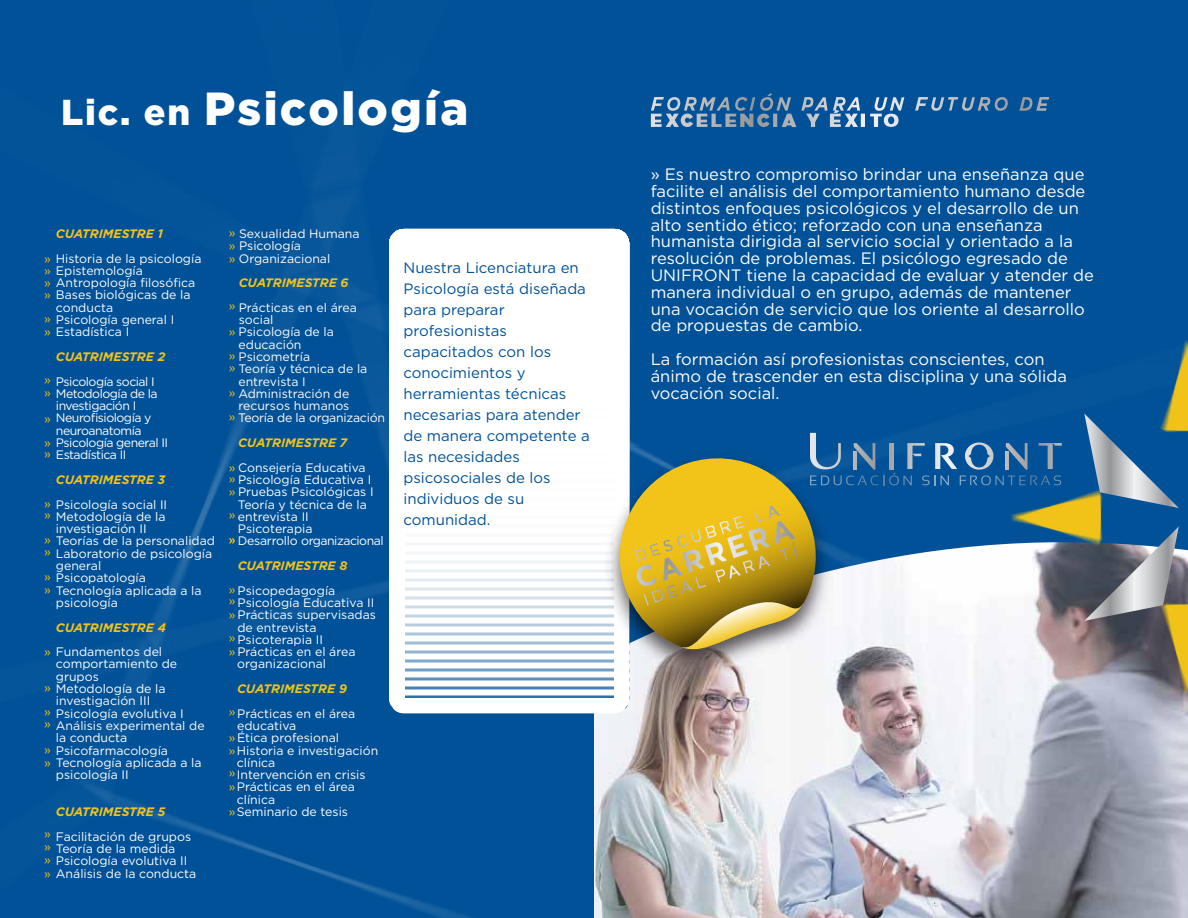
<style>
.page{position:relative;width:1188px;height:918px;background:#fff}
.page>*{position:absolute;margin:0;border:0;box-sizing:border-box;transform-origin:0 0}
.t1{font:900 46.35px "Gotham";letter-spacing:.05em;color:#fff}
.t2{font:16.5px/16.8px "Gotham";color:#fff}
.t3{font:15px/21px "Gotham";color:#005198}
.t4{font:12.3px/24.6px "Gotham";color:#fff}
.t5{font:12.3px "Gotham";letter-spacing:-.04em;color:#fff}
.t6{font:italic 700 12.3px "Gotham";color:#f2c318}
.t7{font:12.3px "Gotham";letter-spacing:-.02em;color:#fff}
.t8{font:12.3px/24.8px "Gotham";color:#f2c318}
.s1{font-size:36px}
.s2{font-weight:700;font-style:italic;color:#f2c318}
.s3{color:#f2c318}
</style>
<div class="page">
<img style="left:0;top:0;width:1188px;height:918px">
<svg style="left:1084px;top:414px;width:95px;height:94px"></svg>
<svg style="left:1084px;top:526px;width:95px;height:95px"></svg>
<img style="left:1109px;top:551px;width:79px;height:196px">
<img style="left:1109px;top:296px;width:79px;height:188px">
<img style="left:1062px;top:439px;width:93px;height:157px">
<svg style="left:389px;top:229px;width:240px;height:484px"></svg>
<svg style="left:405px;top:635px;width:208px;height:63px"></svg>
<svg style="left:405px;top:607px;width:178px;height:28px"></svg>
<svg style="left:405px;top:573px;width:178px;height:34px"></svg>
<div style="left:405px;top:243px;width:208px;height:330px;background:#fff"></div>
<svg style="left:667px;top:93px;width:382px;height:20px;background:#2d6ba1"></svg>
<img style="left:583px;top:543px;width:272px;height:144px">
<svg style="left:608px;top:446px;width:12px;height:209px"></svg>
<svg style="left:620px;top:433px;width:442px;height:222px"></svg>
<h1 class="t1" style="left:61px;top:77px;width:408px"><span class="s1">Lic. en</span> Psicología</h1>
<p class="t4" style="left:44px;top:221px;width:159px;text-indent:12px"><span class="s2">CUATRIMESTRE 1<br></span><span class="s3">»</span> Historia de la psicología</p>
<p class="t4" style="left:44px;top:258px;width:100px"><span class="s3">»</span> Epistemología</p>
<p class="t4" style="left:44px;top:270px;width:152px"><span class="s3">»</span> Antropología filosófica</p>
<p class="t4" style="left:44px;top:283px;width:148px"><span class="s3">»</span> Bases biológicas de la</p>
<p class="t4" style="left:56px;top:295px;width:59px">conducta</p>
<p class="t4" style="left:44px;top:307px;width:131px"><span class="s3">»</span> Psicología general I</p>
<p class="t4" style="left:44px;top:319px;width:86px"><span class="s3">»</span> Estadística I</p>
<p class="t6" style="left:56px;top:348px;width:111px">CUATRIMESTRE 2</p>
<p class="t5" style="left:56px;top:373px;width:100px">Psicología social I</p>
<p class="t5" style="left:56px;top:386px;width:103px">Metodología de la</p>
<p class="t5" style="left:56px;top:398px;width:82px">investigación I</p>
<p class="t5" style="left:44px;top:410px;width:109px"><span class="s3">»</span> Neurofisiología y</p>
<p class="t5" style="left:56px;top:422px;width:87px">neuroanatomía</p>
<p class="t5" style="left:44px;top:435px;width:125px"><span class="s3">»</span> Psicología general II</p>
<p class="t5" style="left:44px;top:447px;width:84px"><span class="s3">»</span> Estadística II</p>
<p class="t4" style="left:44px;top:467px;width:124px;text-align:right"><span class="s2">CUATRIMESTRE 3<br></span><span class="s3">»</span> Psicología social II</p>
<p class="t4" style="left:56px;top:504px;width:111px">Metodología de la</p>
<p class="t4" style="left:56px;top:516px;width:92px">investigación II</p>
<p class="t4" style="left:56px;top:529px;width:161px">Teorías de la personalidad</p>
<p class="t4" style="left:56px;top:541px;width:158px">Laboratorio de psicología</p>
<p class="t4" style="left:56px;top:553px;width:47px">general</p>
<p class="t4" style="left:44px;top:565px;width:103px"><span class="s3">»</span> Psicopatología</p>
<p class="t4" style="left:44px;top:578px;width:159px"><span class="s3">»</span> Tecnología aplicada a la</p>
<p class="t4" style="left:56px;top:590px;width:64px">psicología</p>
<p class="t4" style="left:44px;top:615px;width:123px;text-align:right"><span class="s2">CUATRIMESTRE 4<br></span><span class="s3">»</span> Fundamentos del</p>
<p class="t4" style="left:56px;top:652px;width:123px">comportamiento de</p>
<p class="t4" style="left:56px;top:664px;width:44px">grupos</p>
<p class="t4" style="left:44px;top:676px;width:123px"><span class="s3">»</span> Metodología de la</p>
<p class="t4" style="left:56px;top:688px;width:96px">investigación III</p>
<p class="t4" style="left:56px;top:701px;width:129px">Psicología evolutiva I</p>
<p class="t4" style="left:56px;top:713px;width:150px">Análisis experimental de</p>
<p class="t4" style="left:56px;top:725px;width:73px">la conducta</p>
<p class="t4" style="left:44px;top:738px;width:125px"><span class="s3">»</span> Psicofarmacología</p>
<p class="t4" style="left:44px;top:750px;width:159px"><span class="s3">»</span> Tecnología aplicada a la</p>
<p class="t4" style="left:56px;top:762px;width:74px">psicología II</p>
<p class="t6" style="left:56px;top:804px;width:111px">CUATRIMESTRE 5</p>
<p class="t4" style="left:56px;top:824px;width:137px">Facilitación de grupos</p>
<p class="t4" style="left:56px;top:836px;width:121px">Teoría de la medida</p>
<p class="t4" style="left:44px;top:848px;width:145px"><span class="s3">»</span> Psicología evolutiva II</p>
<p class="t4" style="left:44px;top:861px;width:154px"><span class="s3">»</span> Análisis de la conducta</p>
<p class="t8" style="left:44px;top:372px;width:8px;line-height:13px">» »</p>
<p class="t8" style="left:44px;top:503px;width:8px">» »</p>
<p class="t8" style="left:44px;top:539px;width:8px">»</p>
<p class="t8" style="left:44px;top:706px;width:8px;line-height:12px">» »</p>
<p class="t8" style="left:44px;top:828px;width:8px;line-height:12.5px">» »</p>
<p class="t4" style="left:229px;top:227px;width:132px;line-height:12.3px"><span class="s3">»</span> Sexualidad Humana <span class="s3">»</span> Psicología<br><span class="s3">»</span> Organizacional</p>
<p class="t6" style="left:239px;top:275px;width:111px">CUATRIMESTRE 6</p>
<p class="t4" style="left:239px;top:295px;width:120px">Prácticas en el área</p>
<p class="t4" style="left:239px;top:307px;width:36px">social</p>
<p class="t4" style="left:229px;top:319px;width:107px"><span class="s3">»</span> Psicología de la</p>
<p class="t4" style="left:239px;top:332px;width:64px">educación</p>
<p class="t4" style="left:229px;top:344px;width:83px"><span class="s3">»</span> Psicometría</p>
<p class="t4" style="left:239px;top:356px;width:130px">Teoría y técnica de la</p>
<p class="t4" style="left:238px;top:369px;width:69px">entrevista I</p>
<p class="t4" style="left:238px;top:381px;width:113px">Administración de</p>
<p class="t4" style="left:238px;top:393px;width:113px">recursos humanos</p>
<p class="t7" style="left:238px;top:410px;width:148px">Teoría de la organización</p>
<p class="t4" style="left:229px;top:430px;width:138px;text-indent:9px"><span class="s2">CUATRIMESTRE 7<br></span><span class="s3">»</span> Consejería Educativa</p>
<p class="t4" style="left:229px;top:467px;width:144px"><span class="s3">»</span> Psicología Educativa I</p>
<p class="t4" style="left:229px;top:479px;width:146px"><span class="s3">»</span> Pruebas Psicológicas I</p>
<p class="t4" style="left:238px;top:492px;width:130px">Teoría y técnica de la</p>
<p class="t4" style="left:238px;top:504px;width:72px">entrevista II</p>
<p class="t4" style="left:238px;top:516px;width:76px">Psicoterapia</p>
<p class="t5" style="left:238px;top:533px;width:147px">Desarrollo organizacional</p>
<p class="t4" style="left:229px;top:553px;width:120px;text-indent:9px"><span class="s2">CUATRIMESTRE 8 </span><span class="s3">»</span> Psicopedagogía</p>
<p class="t4" style="left:238px;top:590px;width:138px">Psicología Educativa II</p>
<p class="t4" style="left:229px;top:602px;width:149px"><span class="s3">»</span> Prácticas supervisadas</p>
<p class="t4" style="left:237px;top:615px;width:81px">de entrevista</p>
<p class="t4" style="left:237px;top:627px;width:87px">Psicoterapia II</p>
<p class="t4" style="left:229px;top:639px;width:128px"><span class="s3">»</span>Prácticas en el área</p>
<p class="t4" style="left:237px;top:652px;width:90px">organizacional</p>
<p class="t6" style="left:237px;top:681px;width:111px">CUATRIMESTRE 9</p>
<p class="t4" style="left:237px;top:701px;width:120px">Prácticas en el área</p>
<p class="t4" style="left:237px;top:713px;width:61px">educativa</p>
<p class="t4" style="left:229px;top:725px;width:112px"><span class="s3">»</span>Ética profesional</p>
<p class="t4" style="left:229px;top:738px;width:151px"><span class="s3">»</span>Historia e investigación</p>
<p class="t4" style="left:237px;top:750px;width:40px">clínica</p>
<p class="t4" style="left:237px;top:762px;width:130px">Intervención en crisis</p>
<p class="t4" style="left:229px;top:775px;width:128px"><span class="s3">»</span>Prácticas en el área</p>
<p class="t4" style="left:237px;top:787px;width:40px">clínica</p>
<p class="t4" style="left:229px;top:799px;width:121px"><span class="s3">»</span>Seminario de tesis</p>
<p class="t8" style="left:229px;top:293px;width:8px">»</p>
<p class="t8" style="left:229px;top:355px;width:8px;text-align:justify">» » »</p>
<p class="t8" style="left:229px;top:502px;width:8px">»</p>
<p class="t8" style="left:229px;top:527px;width:8px">»</p>
<p class="t8" style="left:229px;top:588px;width:8px">»</p>
<p class="t8" style="left:229px;top:625px;width:8px">»</p>
<p class="t8" style="left:229px;top:699px;width:8px">»</p>
<p class="t8" style="left:229px;top:760px;width:8px">»</p>
<p class="t3" style="left:404px;top:257px;width:188px">Nuestra Licenciatura en<br>Psicología está diseñada para preparar profesionistas capacitados con los conocimientos y herramientas técnicas necesarias para atender de manera competente a las necesidades psicosociales de los individuos de su comunidad.</p>
<p class="t2" style="left:651px;top:166px;width:445px">» Es nuestro compromiso brindar una enseñanza que facilite el análisis del comportamiento humano desde distintos enfoques psicológicos y el desarrollo de un alto sentido ético; reforzado con una enseñanza humanista dirigida al servicio social y orientado a la resolución de problemas. El psicólogo egresado de UNIFRONT tiene la capacidad de evaluar y atender de manera individual o en grupo, además de mantener una vocación de servicio que los oriente al desarrollo de propuestas de cambio.</p>
<h2 class="t2" style="left:651px;top:350px;width:418px">La formación así profesionistas conscientes, con ánimo de trascender en esta disciplina y una sólida vocación social.</h2>
</div>
